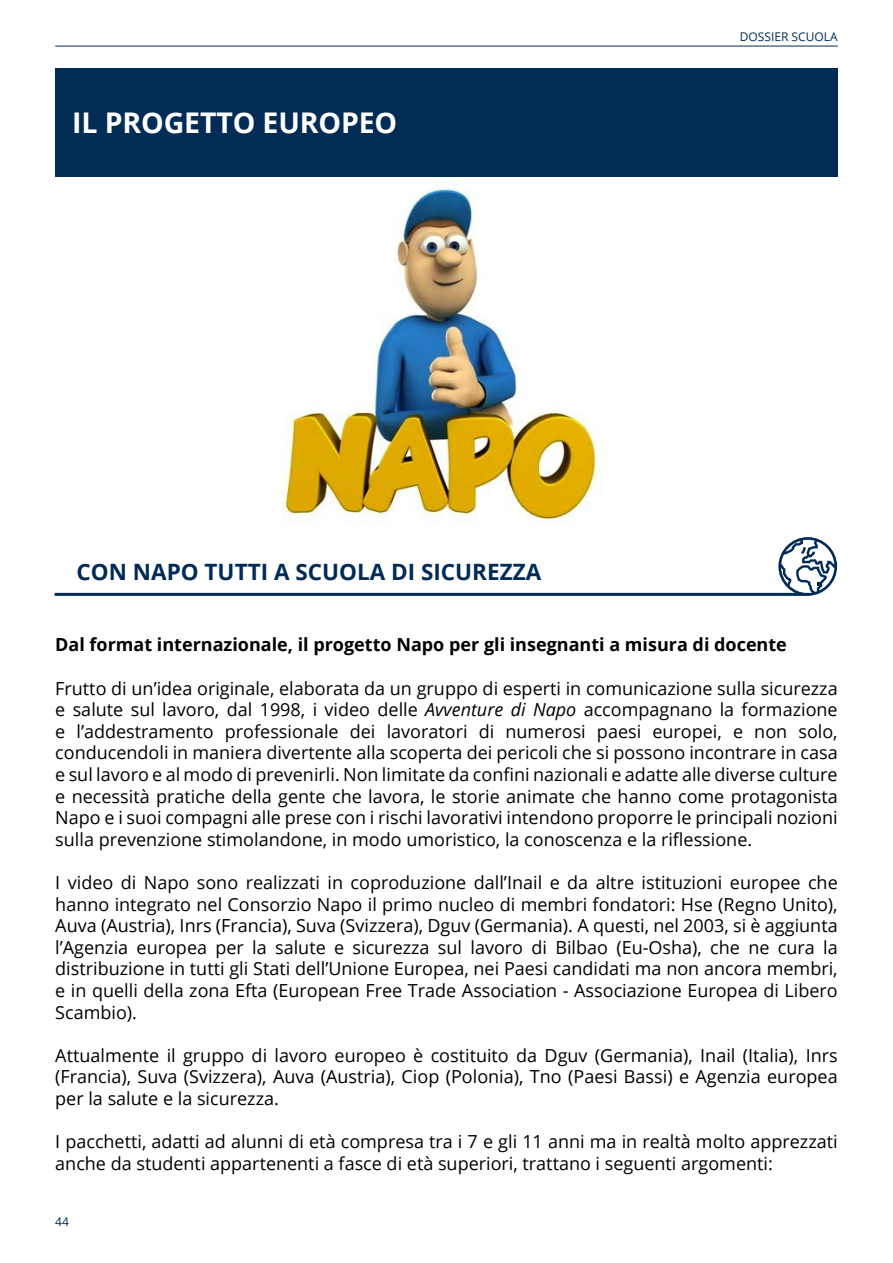
<style>
.page{position:relative;width:893px;height:1263px;background:#fff}
.page>*{position:absolute;margin:0;border:0;box-sizing:border-box;transform-origin:0 0}
.t1{font:700 28.5px "Open Sans";letter-spacing:-.005em;color:#fff}
.t2{font:700 22.5px "Open Sans";color:#002b57}
.t3{font:18px/21.6px "Open Sans";color:#000;text-align:justify}
.t4{font:700 18px "Open Sans";color:#000}
.t5{font:12px "Open Sans";color:#002b56}
.s1{font-style:italic}
</style>
<div class="page">
<hr style="left:55px;top:46px;width:783px;height:1px;background:#002b56">
<img style="left:255px;top:176px;width:374px;height:348px">
<div style="left:55px;top:68px;width:783px;height:108px;background:#002c56"></div>
<hr style="left:55px;top:593px;width:755px;height:3px;background:#002b57">
<svg style="left:778px;top:537px;width:59px;height:59px"></svg>
<h1 class="t1" style="left:72px;top:102px;width:327px">IL PROGETTO EUROPEO</h1>
<p class="t2" style="left:77px;top:555px;width:466px">CON NAPO TUTTI A SCUOLA DI SICUREZZA</p>
<p class="t5" style="left:740px;top:29px;width:99px">DOSSIER SCUOLA</p>
<p class="t4" style="left:55px;top:632px;width:733px">Dal format internazionale, il progetto Napo per gli insegnanti a misura di docente</p>
<p class="t3" style="left:55px;top:677px;width:784px">Frutto di un’idea originale, elaborata da un gruppo di esperti in comunicazione sulla sicurezza e salute sul lavoro, dal 1998, i video delle <span class="s1">Avventure di Napo</span> accompagnano la formazione e l’addestramento professionale dei lavoratori di numerosi paesi europei, e non solo, conducendoli in maniera divertente alla scoperta dei pericoli che si possono incontrare in casa e sul lavoro e al modo di prevenirli. Non limitate da confini nazionali e adatte alle diverse culture e necessità pratiche della gente che lavora, le storie animate che hanno come protagonista Napo e i suoi compagni alle prese con i rischi lavorativi intendono proporre le principali nozioni sulla prevenzione stimolandone, in modo umoristico, la conoscenza e la riflessione.</p>
<p class="t3" style="left:55px;top:871px;width:784px">I video di Napo sono realizzati in coproduzione dall’Inail e da altre istituzioni europee che hanno integrato nel Consorzio Napo il primo nucleo di membri fondatori: Hse (Regno Unito), Auva (Austria), Inrs (Francia), Suva (Svizzera), Dguv (Germania). A questi, nel 2003, si è aggiunta l’Agenzia europea per la salute e sicurezza sul lavoro di Bilbao (Eu-Osha), che ne cura la distribuzione in tutti gli Stati dell’Unione Europea, nei Paesi candidati ma non ancora membri, e in quelli della zona Efta (European Free Trade Association - Associazione Europea di Libero Scambio).</p>
<p class="t3" style="left:55px;top:1044px;width:784px">Attualmente il gruppo di lavoro europeo è costituito da Dguv (Germania), Inail (Italia), Inrs (Francia), Suva (Svizzera), Auva (Austria), Ciop (Polonia), Tno (Paesi Bassi) e Agenzia europea per la salute e la sicurezza.</p>
<p class="t3" style="left:55px;top:1130px;width:784px">I pacchetti, adatti ad alunni di età compresa tra i 7 e gli 11 anni ma in realtà molto apprezzati anche da studenti appartenenti a fasce di età superiori, trattano i seguenti argomenti:</p>
<p class="t5" style="left:55px;top:1213px;width:15px">44</p>
</div>
